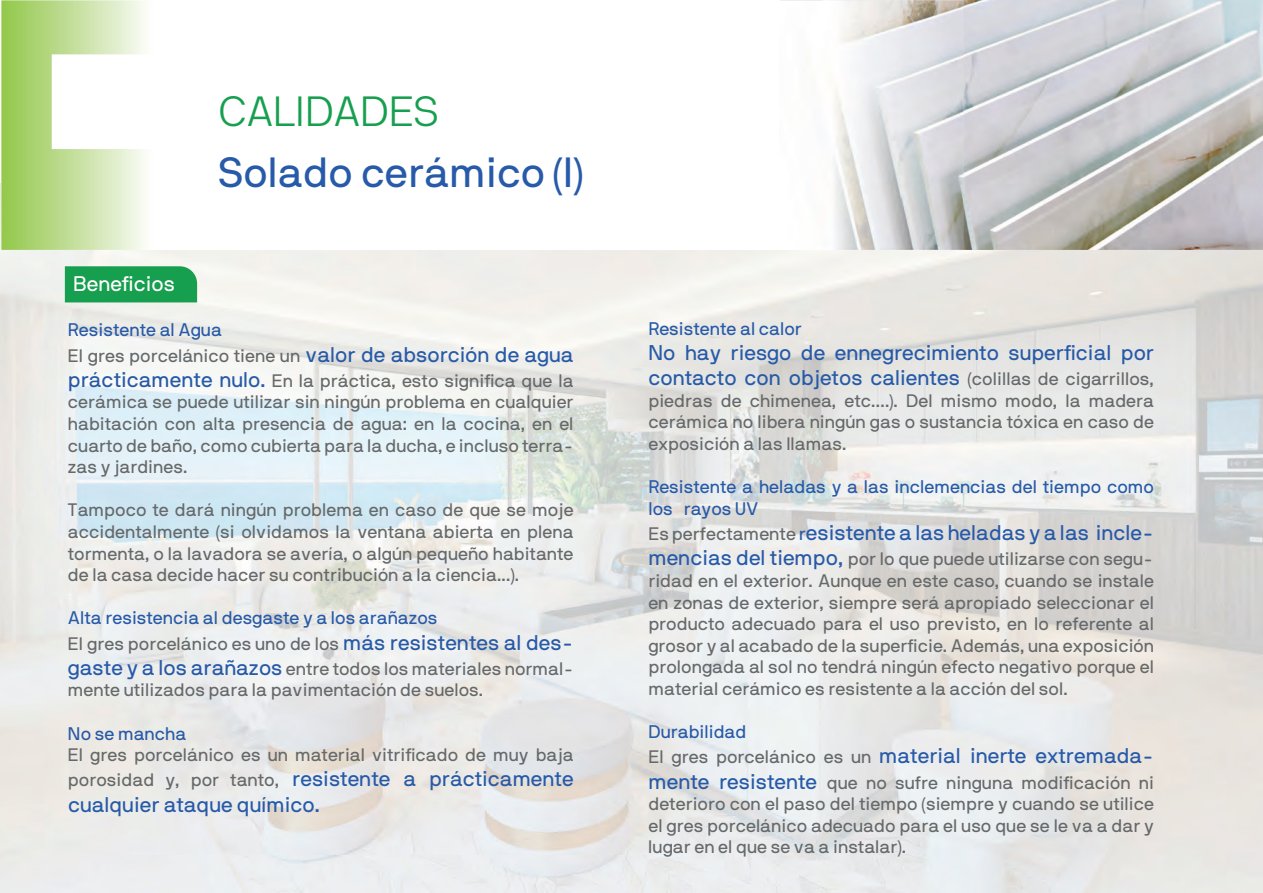
<style>
.page{position:relative;width:1263px;height:893px;background:#fff}
.page>*{position:absolute;margin:0;border:0;box-sizing:border-box;transform-origin:0 0}
.t1{font:42px "NB International Pro";color:#275aa8}
.t2{font:300 42px "NB International Pro";color:#169f4e}
.t3{font:21.15px/25.2px "NB International Pro";color:#275aa8}
.t4{font:21px "NB International Pro";color:#fff}
.t5{font:18.15px/21.6px "NB International Pro";color:#275aa8}
.t6{font:18px/21.6px "NB International Pro";color:#66696a;text-align:justify}
.s1{font-size:21.15px;color:#275aa8}
.s2{font-size:18px;color:#66696a}
.s3{font-size:18.15px}
</style>
<div class="page">
<img style="left:44px;top:250px;width:1218px;height:643px">
<img style="left:963px;top:0;width:300px;height:250px">
<img style="left:780px;top:0;width:183px;height:250px">
<svg style="left:1px;top:0;width:144px;height:250px"></svg>
<svg style="left:64px;top:67px;width:81px;height:41px"></svg>
<div style="left:65px;top:266px;width:132px;height:36px;background:#169f4e"></div>
<img style="left:1262px;top:160px;width:1px;height:733px">
<p class="t4" style="left:73px;top:272px;width:103px">Beneficios</p>
<h1 class="t2" style="left:218px;top:88px;width:222px">CALIDADES</h1>
<h1 class="t1" style="left:218px;top:149px;width:366px">Solado cerámico (I)</h1>
<p class="t5" style="left:68px;top:319px;width:155px">Resistente al Agua</p>
<p class="t6" style="left:68px;top:343px;width:507px;line-height:25.2px">El gres porcelánico tiene un <span class="s1">valor de absorción de agua prácticamente nulo.</span> En la práctica, esto significa que la</p>
<p class="t6" style="left:68px;top:391px;width:507px">cerámica se puede utilizar sin ningún problema en cualquier habitación con alta presencia de agua: en la cocina, en el cuarto de baño, como cubierta para la ducha, e incluso terra&shy;zas y jardines.</p>
<p class="t6" style="left:68px;top:499px;width:507px">Tampoco te dará ningún problema en caso de que se moje accidentalmente (si olvidamos la ventana abierta en plena tormenta, o la lavadora se avería, o algún pequeño habitante de la casa decide hacer su contribución a la ciencia...).</p>
<p class="t5" style="left:68px;top:607px;width:371px">Alta resistencia al desgaste y a los arañazos</p>
<p class="t6" style="left:68px;top:631px;width:507px;line-height:25.2px">El gres porcelánico es uno de los <span class="s1">más resistentes al des&shy;gaste y a los arañazos</span> entre todos los materiales normal-</p>
<p class="t6" style="left:68px;top:679px;width:417px">mente utilizados para la pavimentación de suelos.</p>
<p class="t5" style="left:68px;top:722px;width:120px">No se mancha</p>
<p class="t6" style="left:68px;top:744px;width:507px">El gres porcelánico es un material vitrificado de muy baja</p>
<p class="t3" style="left:68px;top:766px;width:507px"><span class="s2">porosidad y, por tanto,</span> resistente a prácticamente cualquier ataque químico.</p>
<p class="t5" style="left:648px;top:318px;width:155px">Resistente al calor</p>
<p class="t3" style="left:648px;top:340px;width:507px">No hay riesgo de ennegrecimiento superficial por contacto con objetos calientes <span class="s2">(colillas de cigarrillos,</span></p>
<p class="t6" style="left:648px;top:390px;width:507px">piedras de chimenea, etc.…). Del mismo modo, la madera cerámica no libera ningún gas o sustancia tóxica en caso de exposición a las llamas.</p>
<p class="t5" style="left:648px;top:476px;width:507px">Resistente a heladas y a las inclemencias del tiempo como los rayos UV</p>
<p class="t3" style="left:648px;top:520px;width:507px"><span class="s2">Es perfectamente</span> <span class="s3">r</span>esistente a las heladas y a las incle-</p>
<p class="t6" style="left:648px;top:548px;width:507px"><span class="s1">mencias del tiempo,</span> por lo que puede utilizarse con segu&shy;ridad en el exterior. Aunque en este caso, cuando se instale en zonas de exterior, siempre será apropiado seleccionar el producto adecuado para el uso previsto, en lo referente al grosor y al acabado de la superficie. Además, una exposición prolongada al sol no tendrá ningún efecto negativo porque el material cerámico es resistente a la acción del sol.</p>
<p class="t5" style="left:648px;top:721px;width:100px">Durabilidad</p>
<p class="t3" style="left:648px;top:743px;width:507px"><span class="s2">El gres porcelánico es un</span> material inerte extremada-</p>
<p class="t6" style="left:648px;top:771px;width:507px"><span class="s1">mente resistente</span> que no sufre ninguna modificación ni deterioro con el paso del tiempo (siempre y cuando se utilice el gres porcelánico adecuado para el uso que se le va a dar y lugar en el que se va a instalar).</p>
</div>
